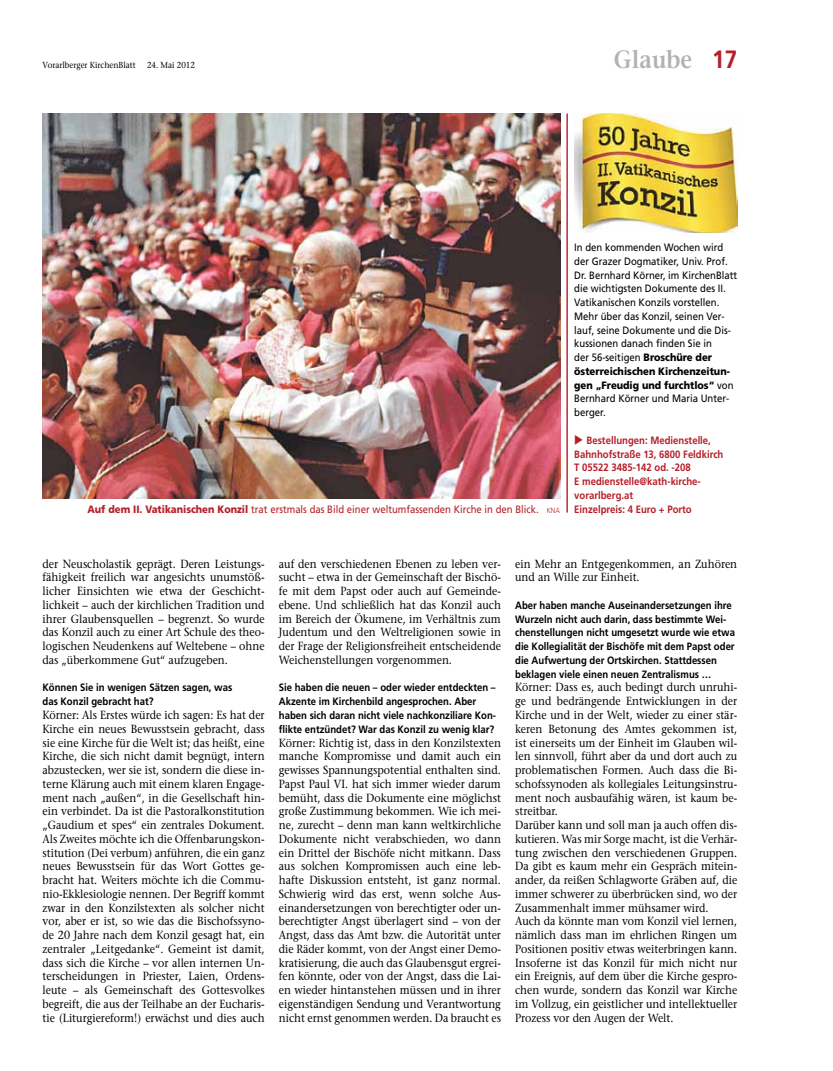
<style>
.page{position:relative;width:833px;height:1071px;background:#fff}
.page>*{position:absolute;margin:0;border:0;box-sizing:border-box;transform-origin:0 0}
.t1{font:600 25px "Stone Serif Std";color:#b3b2b2;scale:.9 1}
.t2{font:500 11.75px/13.8px "Stone Serif Std";color:#000;text-align:justify;scale:.9 1}
.t3{font:700 10.62px/13.8px "Frutiger LT Std";color:#000;scale:.9 1}
.t4{font:10.62px/13.8px "Frutiger LT Std";color:#000;scale:.9 1}
.t5{font:700 10.62px/13.8px "Frutiger LT Std";color:#b61f29;scale:.9 1}
.t6{font:10.62px "Frutiger LT Std";color:#b61f29;scale:.9 1}
.t7{font:500 8.75px "Stone Serif Std";color:#000;scale:.9 1}
.s1{font-family:"Frutiger LT Std";font-weight:700;color:#b61f29}
.s2{font-weight:900}
.s3{font-weight:300;font-size:7.5px}
</style>
<div class="page">
<img style="left:43px;top:113px;width:517px;height:385px">
<hr style="left:566px;top:113px;width:2px;height:399px;background:#b61f29">
<img style="left:574px;top:113px;width:163px;height:119px">
<p class="t7" style="left:43px;top:60px;width:105px">Vorarlberger KirchenBlatt</p>
<p class="t7" style="left:147px;top:60px;width:55px">24. Mai 2012</p>
<h1 class="t1" style="left:614px;top:45px;width:139px">Glaube <span class="s1">17</span></h1>
<p class="t6" style="left:87px;top:502px;width:526px"><span class="s2">Auf dem II. Vatikanischen Konzil</span> trat erstmals das Bild einer weltumfassenden Kirche in den Blick. <span class="s3">KNA</span></p>
<p class="t4" style="left:574px;top:240px;width:183px">In den kommenden Wochen wird der Grazer Dogmatiker, Univ. Prof.<br>Dr. Bernhard Körner, im KirchenBlatt die wichtigsten Dokumente des II.<br>Vatikanischen Konzils vorstellen.<br>Mehr über das Konzil, seinen Ver&shy;lauf, seine Dokumente und die Dis&shy;kussionen danach finden Sie in<br>der 56-seitigen <span class="s2">Broschüre der österreichischen Kirchenzeitun&shy;gen „Freudig und furchtlos“</span> von<br>Bernhard Körner und Maria Unter&shy;berger.</p>
<p class="t5" style="left:574px;top:433px;width:167px">◆ Bestellungen: Medienstelle,<br>Bahnhofstraße 13, 6800 Feldkirch<br>T 05522 3485-142 od. -208<br>E medienstelle@kath-kirche&shy;vorarlberg.at<br>Einzelpreis: 4 Euro + Porto</p>
<p class="t2" style="left:43px;top:556px;width:248px">der Neuscholastik geprägt. Deren Leistungs&shy;fähigkeit freilich war angesichts unumstöß&shy;licher Einsichten wie etwa der Geschicht&shy;lichkeit – auch der kirchlichen Tradition und ihrer Glaubensquellen – begrenzt. So wurde das Konzil auch zu einer Art Schule des theo&shy;logischen Neudenkens auf Weltebene – ohne das „überkommene Gut“ aufzugeben.</p>
<p class="t3" style="left:43px;top:680px;width:212px">Können Sie in wenigen Sätzen sagen, was das Konzil gebracht hat?</p>
<p class="t2" style="left:43px;top:707px;width:248px">Körner: Als Erstes würde ich sagen: Es hat der Kirche ein neues Bewusstsein gebracht, dass sie eine Kirche für die Welt ist; das heißt, eine Kirche, die sich nicht damit begnügt, intern abzustecken, wer sie ist, sondern die diese in&shy;terne Klärung auch mit einem klaren Engage&shy;ment nach „außen“, in die Gesellschaft hin&shy;ein verbindet. Da ist die Pastoralkonstitution „Gaudium et spes“ ein zentrales Dokument.<br>Als Zweites möchte ich die Offenbarungskon&shy;stitution (Dei verbum) anführen, die ein ganz neues Bewusstsein für das Wort Gottes ge&shy;bracht hat. Weiters möchte ich die Commu&shy;nio-Ekklesiologie nennen. Der Begriff kommt zwar in den Konzilstexten als solcher nicht vor, aber er ist, so wie das die Bischofssyno&shy;de 20 Jahre nach dem Konzil gesagt hat, ein zentraler „Leitgedanke“. Gemeint ist damit, dass sich die Kirche – vor allen internen Un&shy;terscheidungen in Priester, Laien, Ordens&shy;leute – als Gemeinschaft des Gottesvolkes begreift, die aus der Teilhabe an der Eucharis&shy;tie (Liturgiereform!) erwächst und dies auch</p>
<p class="t2" style="left:279px;top:556px;width:248px">auf den verschiedenen Ebenen zu leben ver&shy;sucht – etwa in der Gemeinschaft der Bischö&shy;fe mit dem Papst oder auch auf Gemeinde&shy;ebene. Und schließlich hat das Konzil auch im Bereich der Ökumene, im Verhältnis zum Judentum und den Weltreligionen sowie in der Frage der Religionsfreiheit entscheidende Weichenstellungen vorgenommen.</p>
<p class="t3" style="left:279px;top:680px;width:243px">Sie haben die neuen – oder wieder entdeckten – Akzente im Kirchenbild angesprochen. Aber haben sich daran nicht viele nachkonziliare Kon&shy;flikte entzündet? War das Konzil zu wenig klar?</p>
<p class="t2" style="left:279px;top:735px;width:248px">Körner: Richtig ist, dass in den Konzilstexten manche Kompromisse und damit auch ein gewisses Spannungspotential enthalten sind.<br>Papst Paul VI. hat sich immer wieder darum bemüht, dass die Dokumente eine möglichst große Zustimmung bekommen. Wie ich mei&shy;ne, zurecht – denn man kann weltkirchliche Dokumente nicht verabschieden, wo dann ein Drittel der Bischöfe nicht mitkann. Dass aus solchen Kompromissen auch eine leb&shy;hafte Diskussion entsteht, ist ganz normal.<br>Schwierig wird das erst, wenn solche Aus&shy;einandersetzungen von berechtigter oder un&shy;berechtigter Angst überlagert sind – von der Angst, dass das Amt bzw. die Autorität unter die Räder kommt, von der Angst einer Demo&shy;kratisierung, die auch das Glaubensgut ergrei&shy;fen könnte, oder von der Angst, dass die Lai&shy;en wieder hintanstehen müssen und in ihrer eigenständigen Sendung und Verantwortung nicht ernst genommen werden. Da braucht es</p>
<p class="t2" style="left:515px;top:556px;width:248px">ein Mehr an Entgegenkommen, an Zuhören und an Wille zur Einheit.</p>
<p class="t3" style="left:515px;top:598px;width:246px">Aber haben manche Auseinandersetzungen ihre Wurzeln nicht auch darin, dass bestimmte Wei&shy;chenstellungen nicht umgesetzt wurde wie etwa die Kollegialität der Bischöfe mit dem Papst oder die Aufwertung der Ortskirchen. Stattdessen beklagen viele einen neuen Zentralismus …</p>
<p class="t2" style="left:515px;top:680px;width:248px;text-align:left">Körner: Dass es, auch bedingt durch unruhi&shy;ge und bedrängende Entwicklungen in der Kirche und in der Welt, wieder zu einer stär&shy;keren Betonung des Amtes gekommen ist, ist einerseits um der Einheit im Glauben wil&shy;len sinnvoll, führt aber da und dort auch zu problematischen Formen. Auch dass die Bi&shy;schofssynoden als kollegiales Leitungsinstru&shy;ment noch ausbaufähig wären, ist kaum be&shy;streitbar.<br>Darüber kann und soll man ja auch offen dis&shy;kutieren. Was mir Sorge macht, ist die Verhär&shy;tung zwischen den verschiedenen Gruppen.<br>Da gibt es kaum mehr ein Gespräch mitein&shy;ander, da reißen Schlagworte Gräben auf, die immer schwerer zu überbrücken sind, wo der Zusammenhalt immer mühsamer wird.<br>Auch da könnte man vom Konzil viel lernen, nämlich dass man im ehrlichen Ringen um Positionen positiv etwas weiterbringen kann.<br>Insoferne ist das Konzil für mich nicht nur ein Ereignis, auf dem über die Kirche gespro&shy;chen wurde, sondern das Konzil war Kirche im Vollzug, ein geistlicher und intellektueller Prozess vor den Augen der Welt.</p>
</div>
